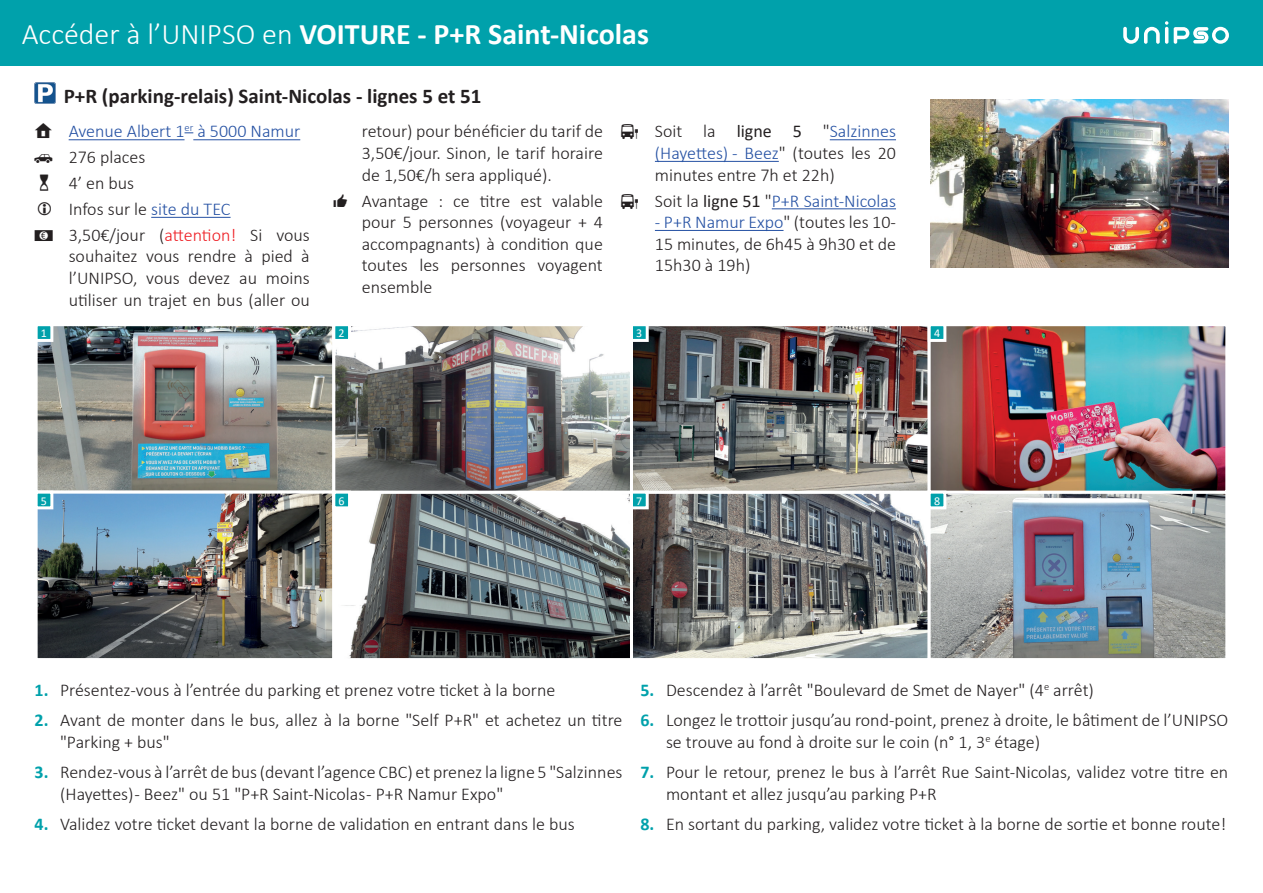
<style>
.page{position:relative;width:1263px;height:893px;background:#fff}
.page>*{position:absolute;margin:0;border:0;box-sizing:border-box;transform-origin:0 0}
.t1{font:700 30px "Calibri";color:#fff}
.t2{font:700 21px "Calibri";color:#231f20}
.t3{font:300 18px/21.6px "Calibri";color:#231f20;text-align:justify}
.t4{font:300 18px "Calibri";color:#2551a3}
.t5{font:12px "Calibri";color:#fff}
.s1{font-weight:300}
.s2{color:#2551a3}
.s3{color:#ee1d23}
.s4{font-weight:400}
.s5{color:#231f20}
.s6{font-weight:400;color:#231f20}
.s7{font-weight:700;color:#00a1ab}
</style>
<div class="page">
<img style="left:35px;top:82px;width:20px;height:21px">
<hr style="left:69px;top:139px;width:116px;height:1px;background:#2551a3">
<hr style="left:193px;top:139px;width:107px;height:1px;background:#2551a3">
<hr style="left:151px;top:217px;width:80px;height:1px;background:#2551a3">
<hr style="left:830px;top:139px;width:66px;height:1px;background:#2551a3">
<hr style="left:655px;top:161px;width:124px;height:1px;background:#2551a3">
<hr style="left:772px;top:208px;width:124px;height:1px;background:#2551a3">
<hr style="left:655px;top:230px;width:128px;height:1px;background:#2551a3">
<div style="left:1px;top:0;width:1262px;height:65px;background:#00a1ab"></div>
<img style="left:39px;top:327px;width:1185px;height:330px">
<div style="left:35px;top:323px;width:300px;height:171px;border:3px solid #fff"></div>
<div style="left:35px;top:491px;width:300px;height:170px;border:3px solid #fff"></div>
<div style="left:332px;top:491px;width:301px;height:170px;border:3px solid #fff"></div>
<div style="left:630px;top:491px;width:301px;height:170px;border:3px solid #fff"></div>
<div style="left:928px;top:491px;width:300px;height:170px;border:3px solid #fff"></div>
<div style="left:332px;top:323px;width:301px;height:171px;border:3px solid #fff"></div>
<div style="left:630px;top:323px;width:301px;height:171px;border:3px solid #fff"></div>
<div style="left:928px;top:323px;width:300px;height:171px;border:3px solid #fff"></div>
<div style="left:36px;top:325px;width:16px;height:15px;background:#00a1ab"></div>
<div style="left:35px;top:323px;width:18px;height:19px;border:3px solid #fff"></div>
<div style="left:334px;top:325px;width:16px;height:15px;background:#00a1ab"></div>
<div style="left:332px;top:323px;width:19px;height:19px;border:3px solid #fff"></div>
<div style="left:631px;top:325px;width:16px;height:15px;background:#00a1ab"></div>
<div style="left:630px;top:323px;width:19px;height:19px;border:3px solid #fff"></div>
<div style="left:929px;top:325px;width:16px;height:15px;background:#00a1ab"></div>
<div style="left:928px;top:323px;width:18px;height:19px;border:3px solid #fff"></div>
<div style="left:631px;top:492px;width:16px;height:16px;background:#00a1ab"></div>
<div style="left:630px;top:491px;width:19px;height:18px;border:3px solid #fff"></div>
<div style="left:929px;top:492px;width:16px;height:16px;background:#00a1ab"></div>
<div style="left:928px;top:491px;width:18px;height:18px;border:3px solid #fff"></div>
<div style="left:334px;top:492px;width:16px;height:16px;background:#00a1ab"></div>
<div style="left:332px;top:491px;width:19px;height:18px;border:3px solid #fff"></div>
<div style="left:36px;top:492px;width:16px;height:16px;background:#00a1ab"></div>
<div style="left:35px;top:491px;width:18px;height:18px;border:3px solid #fff"></div>
<img style="left:931px;top:100px;width:297px;height:167px">
<svg style="left:1123px;top:21px;width:45px;height:23px"></svg>
<svg style="left:1174px;top:27px;width:55px;height:17px"></svg>
<h1 class="t1" style="left:22px;top:13px;width:629px"><span class="s1">Accéder à l’UNIPSO en</span> VOITURE - P+R Saint-Nicolas</h1>
<p class="t2" style="left:64px;top:81px;width:419px">P+R (parking-relais) Saint-Nicolas - lignes 5 et 51</p>
<p class="t4" style="left:69px;top:120px;width:233px">Avenue Albert 1<sup>er</sup> à 5000 Namur</p>
<p class="t3" style="left:69px;top:146px;width:78px">276 places</p>
<p class="t3" style="left:39px;top:172px;width:97px">⌛ 4’ en bus</p>
<p class="t3" style="left:69px;top:198px;width:163px">Infos sur le <span class="s2">site du TEC</span></p>
<p class="t3" style="left:69px;top:224px;width:243px">3,50€/jour (<span class="s3">attention!</span> Si vous</p>
<p class="t3" style="left:69px;top:246px;width:243px">souhaitez vous rendre à pied à l’UNIPSO, vous devez au moins utiliser un trajet en bus (aller ou</p>
<p class="t3" style="left:362px;top:121px;width:243px">retour) pour bénéficier du tarif de 3,50€/jour. Sinon, le tarif horaire de 1,50€/h sera appliqué).</p>
<p class="t3" style="left:362px;top:190px;width:243px">Avantage : ce titre est valable pour 5 personnes (voyageur + 4 accompagnants) à condition que toutes les personnes voyagent ensemble</p>
<p class="t3" style="left:655px;top:121px;width:243px">Soit la <span class="s4">ligne 5</span> "<span class="s2">Salzinnes (Hayettes) - Beez</span>" (toutes les 20 minutes entre 7h et 22h)</p>
<p class="t4" style="left:655px;top:189px;width:243px"><span class="s5">Soit la</span> <span class="s6">ligne 51</span> <span class="s5">"</span>P+R Saint-Nicolas</p>
<p class="t3" style="left:655px;top:211px;width:243px"><span class="s2">- P+R Namur Expo</span>" (toutes les 10- 15 minutes, de 6h45 à 9h30 et de 15h30 à 19h)</p>
<p class="t5" style="left:41px;top:325px;width:8px">1</p>
<p class="t5" style="left:339px;top:325px;width:8px">2</p>
<p class="t5" style="left:636px;top:325px;width:8px">3</p>
<p class="t5" style="left:934px;top:325px;width:8px">4</p>
<p class="t5" style="left:41px;top:492px;width:8px">5</p>
<p class="t5" style="left:339px;top:492px;width:8px">6</p>
<p class="t5" style="left:636px;top:492px;width:8px">7</p>
<p class="t5" style="left:934px;top:492px;width:8px">8</p>
<p class="t3" style="left:35px;top:679px;width:522px"><span class="s7">1.</span> Présentez-vous à l’entrée du parking et prenez votre ticket à la borne</p>
<p class="t3" style="left:60px;top:709px;width:564px;text-indent:-26px"><span class="s7">2.</span> Avant de monter dans le bus, allez à la borne "Self P+R" et achetez un titre "Parking + bus"</p>
<p class="t3" style="left:60px;top:761px;width:564px;text-indent:-26px"><span class="s7">3.</span> Rendez-vous à l’arrêt de bus (devant l’agence CBC) et prenez la ligne 5 "Salzinnes (Hayettes) - Beez" ou 51 "P+R Saint-Nicolas - P+R Namur Expo"</p>
<p class="t3" style="left:35px;top:813px;width:542px"><span class="s7">4.</span> Validez votre ticket devant la borne de validation en entrant dans le bus</p>
<p class="t3" style="left:640px;top:679px;width:455px"><span class="s7">5.</span> Descendez à l’arrêt "Boulevard de Smet de Nayer" (4<sup>e</sup> arrêt)</p>
<p class="t3" style="left:666px;top:709px;width:564px;text-indent:-26px"><span class="s7">6.</span> Longez le trottoir jusqu’au rond-point, prenez à droite, le bâtiment de l’UNIPSO se trouve au fond à droite sur le coin (n° 1, 3<sup>e</sup> étage)</p>
<p class="t3" style="left:666px;top:761px;width:564px;text-indent:-26px"><span class="s7">7.</span> Pour le retour, prenez le bus à l’arrêt Rue Saint-Nicolas, validez votre titre en montant et allez jusqu’au parking P+R</p>
<p class="t3" style="left:640px;top:813px;width:587px"><span class="s7">8.</span> En sortant du parking, validez votre ticket à la borne de sortie et bonne route!</p>
</div>
